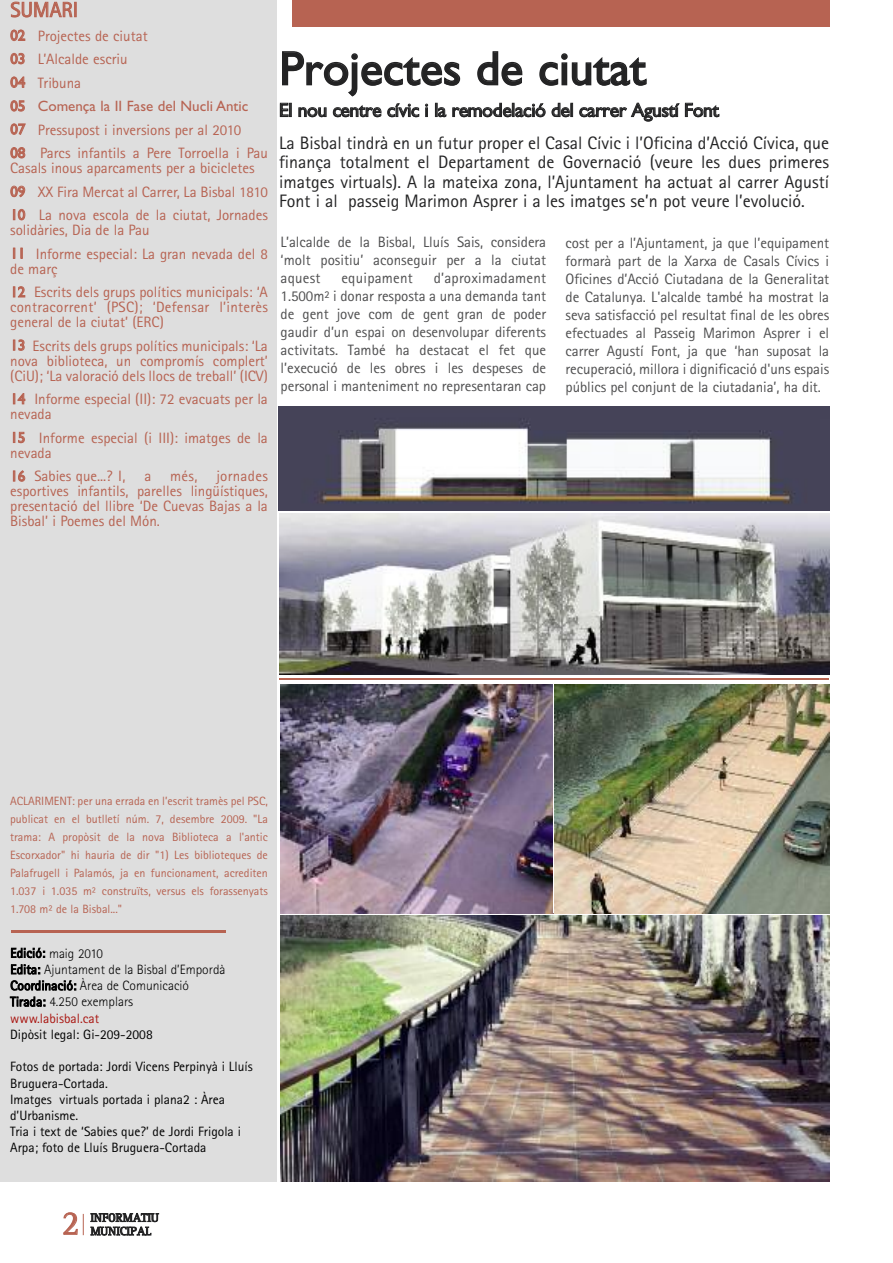
<style>
.page{position:relative;width:893px;height:1263px;background:#fff}
.page>*{position:absolute;margin:0;border:0;box-sizing:border-box;transform-origin:0 0}
.t1{font:48px "Gill Sans";color:#232324}
.t2{font:34.5px "Rotis Serif";color:#b76352}
.t3{font:21px "Rotis Sans Serif";color:#b76352}
.t4{font:19.5px "Gill Sans";letter-spacing:-.02em;color:#232324}
.t5{font:18px/19.5px "Rotis Sans Serif";color:#232324;text-align:justify}
.t6{font:15px/18px "Rotis Sans Serif";letter-spacing:-.005em;color:#4f4f50;text-align:justify}
.t7{font:15px/23.5px "Rotis Sans Serif";color:#b76352}
.t8{font:15px/15px "Rotis Sans Serif";letter-spacing:.02em;color:#b76352}
.t9{font:15px "Gill Sans";color:#b76352}
.t10{font:15px "Rotis Sans Serif";letter-spacing:.015em;color:#4f4f50}
.t11{font:13.5px/16.2px "Rotis Sans Serif";color:#000}
.t12{font:300 13.5px/16.2px "Rotis Sans Serif";color:#000}
.t13{font:12px/18px "Rotis Sans Serif";color:#b76352;text-align:justify}
.t14{font:12px/13.5px "Rotis Serif";color:#232324}
.s1{font-family:"Gill Sans"}
.s2{font-weight:400}
.s3{font-weight:400;color:#a91611}
</style>
<div class="page">
<svg style="left:83px;top:1214px;width:1px;height:21px"></svg>
<div style="left:0;top:0;width:277px;height:1181px;background:#dedede"></div>
<hr style="left:11px;top:930px;width:214px;height:3px;background:#b76352">
<img style="left:278px;top:406px;width:551px;height:104px">
<img style="left:279px;top:513px;width:550px;height:161px">
<div style="left:292px;top:0;width:537px;height:27px;background:#b76352"></div>
<img style="left:281px;top:915px;width:548px;height:266px">
<img style="left:281px;top:684px;width:548px;height:229px">
<img style="left:554px;top:685px;width:275px;height:228px">
<hr style="left:279px;top:678px;width:550px;height:2px;background:#b76352">
<h3 class="t3" style="left:10px;top:2px;width:69px">SUMARI</h3>
<p class="t7" style="left:10px;top:25px;width:139px"><span class="s1">02</span> Projectes de ciutat<br><span class="s1">03</span> L’Alcalde escriu<br><span class="s1">04</span> Tribuna</p>
<p class="t9" style="left:10px;top:100px;width:240px">05 Comença la II Fase del Nucli Antic</p>
<p class="t7" style="left:10px;top:119px;width:259px"><span class="s1">07</span> Pressupost i inversions per al 2010<br><span class="s1">08</span> Parcs infantils a Pere Torroella i Pau</p>
<p class="t7" style="left:10px;top:158px;width:259px">Casals inous aparcaments per a bicicletes<br><span class="s1">09</span> XX Fira Mercat al Carrer, La Bisbal 1810<br><span class="s1">10</span> La nova escola de la ciutat, Jornades</p>
<p class="t7" style="left:10px;top:220px;width:259px">solidàries, Dia de la Pau<br><span class="s1">11</span> Informe especial: La gran nevada del 8</p>
<p class="t7" style="left:10px;top:258px;width:259px">de març<br><span class="s1">12</span> Escrits dels grups polítics municipals: ‘A</p>
<p class="t8" style="left:10px;top:301px;width:259px">contracorrent’ (PSC); ‘Defensar l’interès general de la ciutat’ (ERC)</p>
<p class="t7" style="left:10px;top:340px;width:259px;line-height:15px;text-align:justify"><span class="s1">13</span> Escrits dels grups polítics municipals: ‘La nova biblioteca, un compromís complert’ (CiU); ‘La valoració dels llocs de treball’ (ICV)</p>
<p class="t7" style="left:10px;top:393px;width:259px;line-height:15px"><span class="s1">14</span> Informe especial (II): 72 evacuats per la nevada</p>
<p class="t7" style="left:10px;top:432px;width:259px;line-height:15px"><span class="s1">15</span> Informe especial (i III): imatges de la nevada</p>
<p class="t7" style="left:10px;top:466px;width:117px"><span class="s1">16</span> Sabies que...? I,</p>
<p class="t7" style="left:144px;top:466px;width:8px">a</p>
<p class="t7" style="left:170px;top:466px;width:29px">més,</p>
<p class="t7" style="left:10px;top:470px;width:259px;line-height:15px;text-align:justify;text-indent:206px">jornades esportives infantils, parelles lingüístiques, presentació del llibre ‘De Cuevas Bajas a la Bisbal’ i Poemes del Món.</p>
<h1 class="t1" style="left:279px;top:50px;width:368px">Projectes de ciutat</h1>
<h3 class="t4" style="left:279px;top:103px;width:441px">El nou centre cívic i la remodelació del carrer Agustí Font</h3>
<p class="t5" style="left:279px;top:135px;width:551px">La Bisbal tindrà en un futur proper el Casal Cívic i l’Oficina d’Acció Cívica, que finança totalment el Departament de Governació (veure les dues primeres imatges virtuals). A la mateixa zona, l’Ajuntament ha actuat al carrer Agustí Font i al passeig Marimon Asprer i a les imatges se’n pot veure l’evolució.</p>
<p class="t6" style="left:566px;top:235px;width:265px">cost per a l’Ajuntament, ja que l’equipament formarà part de la Xarxa de Casals Cívics i Oficines d’Acció Ciutadana de la Generalitat de Catalunya. L'alcalde també ha mostrat la seva satisfacció pel resultat final de les obres efectuades al Passeig Marimon Asprer i el carrer Agustí Font, ja que ‘han suposat la recuperació, millora i dignificació d'uns espais públics pel conjunt de la ciutadania’, ha dit.</p>
<p class="t6" style="left:281px;top:235px;width:267px">L’alcalde de la Bisbal, Lluís Sais, considera ‘molt positiu’ aconseguir per a la ciutat aquest</p>
<p class="t6" style="left:281px;top:271px;width:267px;text-indent:153px">d’aproximadament 1.500m² i donar resposta a una demanda tant de gent jove com de gent gran de poder gaudir d’un espai on desenvolupar diferents activitats. També ha destacat el fet que l’execució de les obres i les despeses de personal i manteniment no representaran cap</p>
<p class="t10" style="left:341px;top:273px;width:73px">equipament</p>
<p class="t13" style="left:10px;top:793px;width:259px">ACLARIMENT: per una errada en l’escrit tramès pel PSC, publicat en el butlletí núm. 7, desembre 2009. "La trama: A propòsit de la nova Biblioteca a l'antic Escorxador" hi hauria de dir "1) Les biblioteques de Palafrugell i Palamós, ja en funcionament, acrediten 1.037 i 1.035 m² construïts, versus els forassenyats 1.708 m² de la Bisbal..."</p>
<p class="t12" style="left:10px;top:946px;width:217px"><span class="s2">Edició:</span> maig 2010<br><span class="s2">Edita:</span> Ajuntament de la Bisbal d’Empordà<br><span class="s2">Coordinació:</span> Àrea de Comunicació<br><span class="s2">Tirada:</span> 4.250 exemplars <span class="s3">www.labisbal.cat</span></p>
<p class="t11" style="left:10px;top:1027px;width:144px">Dipòsit legal: Gi-209-2008</p>
<p class="t11" style="left:10px;top:1060px;width:244px">Fotos de portada: Jordi Vicens Perpinyà i Lluís Bruguera-Cortada.<br>Imatges virtuals portada i plana2 : Àrea d’Urbanisme.<br>Tria i text de ‘Sabies que?’ de Jordi Frigola i Arpa; foto de Lluís Bruguera-Cortada</p>
<h2 class="t2" style="left:62px;top:1211px;width:19px">2</h2>
<p class="t14" style="left:91px;top:1212px;width:70px">INFORMATIU<br>MUNICIPAL</p>
</div>
